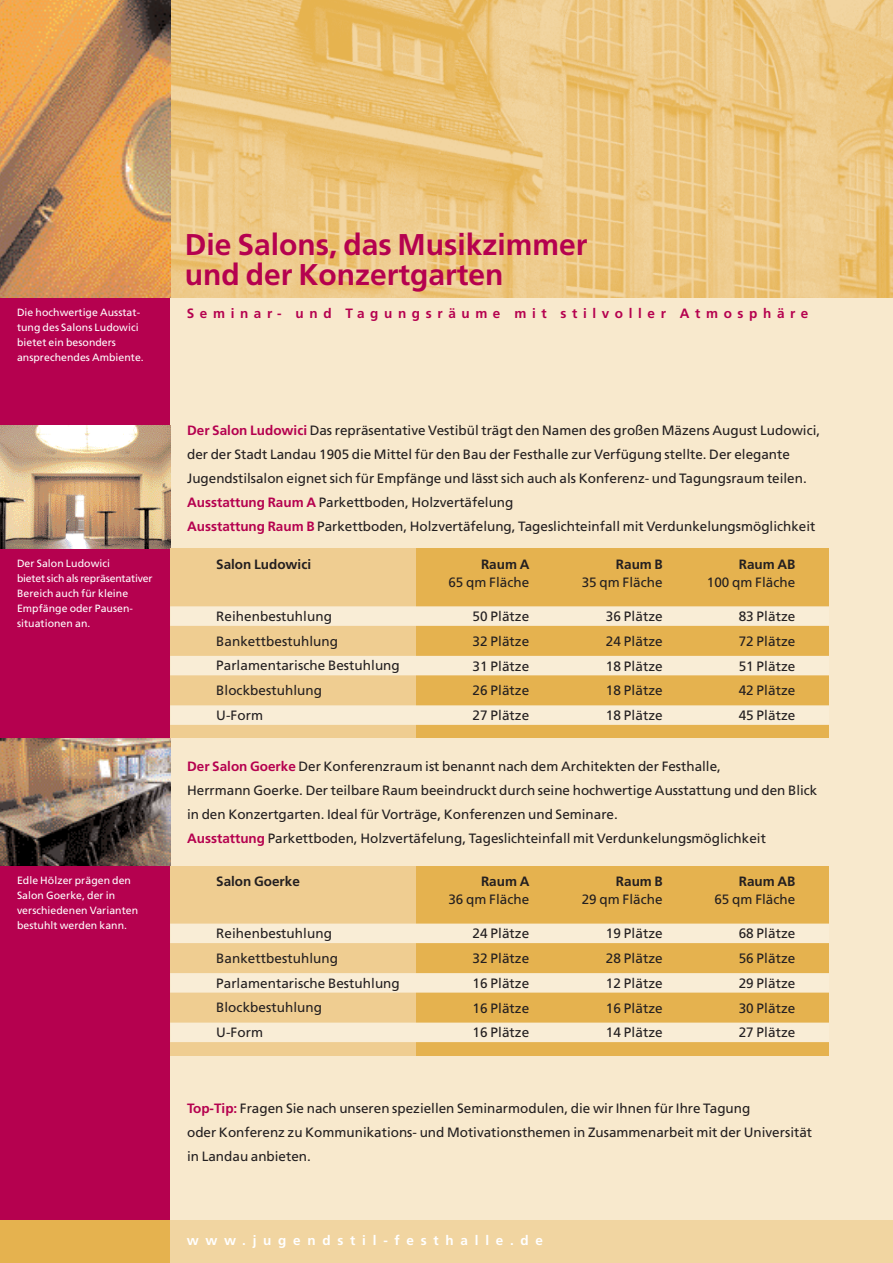
<style>
.page{position:relative;width:893px;height:1263px;background:#fff}
.page>*{position:absolute;margin:0;border:0;box-sizing:border-box;transform-origin:0 0}
.t1{font:700 30px/30px "Frutiger";color:#b5014f}
.t2{font:13.65px/24.8px "Frutiger";letter-spacing:.005em;color:#231f20;text-align:justify}
.t3{font:13.5px/24px "Frutiger";color:#231f20}
.t4{font:700 13.5px "Frutiger";color:#231f20}
.t5{font:700 13.5px "Frutiger";letter-spacing:.415em;color:#b5014f}
.t6{font:700 13.5px "Frutiger";letter-spacing:.5em;color:#fff}
.t7{font:10.5px/15px "Frutiger";letter-spacing:.005em;color:#fff}
.s1{font-weight:700;color:#b5014f}
</style>
<div class="page">
<div style="left:170px;top:298px;width:723px;height:965px;background:#f8e9cd"></div>
<img style="left:170px;top:0;width:723px;height:298px">
<div style="left:0;top:0;width:170px;height:1263px;background:#b5014f"></div>
<svg style="left:0;top:0;width:170px;height:298px;background:#cc9154"></svg>
<div style="left:0;top:1220px;width:170px;height:43px;background:#e5b24f"></div>
<img style="left:0;top:425px;width:170px;height:124px">
<img style="left:0;top:738px;width:170px;height:128px">
<div style="left:170px;top:866px;width:353px;height:189px;background:#efcd91"></div>
<div style="left:170px;top:1220px;width:723px;height:43px;background:#f1d5a1"></div>
<div style="left:170px;top:549px;width:247px;height:189px;background:#efcd91"></div>
<div style="left:417px;top:549px;width:412px;height:189px;background:#e5b24f"></div>
<div style="left:170px;top:606px;width:659px;height:20px;background:#f9edd6"></div>
<div style="left:170px;top:656px;width:659px;height:19px;background:#f9edd6"></div>
<div style="left:170px;top:705px;width:659px;height:20px;background:#f9edd6"></div>
<div style="left:417px;top:866px;width:412px;height:189px;background:#e5b24f"></div>
<div style="left:170px;top:923px;width:659px;height:20px;background:#f9edd6"></div>
<div style="left:170px;top:973px;width:659px;height:19px;background:#f9edd6"></div>
<div style="left:170px;top:1022px;width:659px;height:20px;background:#f9edd6"></div>
<h1 class="t1" style="left:185px;top:232px;width:404px">Die Salons, das Musikzimmer und der Konzertgarten</h1>
<p class="t7" style="left:17px;top:306px;width:128px">Die hochwertige Ausstat&shy;tung des Salons Ludowici bietet ein besonders ansprechendes Ambiente.</p>
<p class="t5" style="left:187px;top:307px;width:623px">Seminar- und Tagungsräume mit stilvoller Atmosphäre</p>
<p class="t7" style="left:17px;top:557px;width:137px">Der Salon Ludowici<br>bietet sich als repräsentativer<br>Bereich auch für kleine<br>Empfänge oder Pausen&shy;situationen an.</p>
<p class="t7" style="left:17px;top:874px;width:123px">Edle Hölzer prägen den<br>Salon Goerke, der in verschiedenen Varianten bestuhlt werden kann.</p>
<p class="t3" style="left:187px;top:420px;width:635px"><span class="s1">Der Salon Ludowici</span> Das repräsentative Vestibül trägt den Namen des großen Mäzens August Ludowici, der der Stadt Landau 1905 die Mittel für den Bau der Festhalle zur Verfügung stellte. Der elegante Jugendstilsalon eignet sich für Empfänge und lässt sich auch als Konferenz- und Tagungsraum teilen.<br><span class="s1">Ausstattung Raum A</span> Parkettboden, Holzvertäfelung<br><span class="s1">Ausstattung Raum B</span> Parkettboden, Holzvertäfelung, Tageslichteinfall mit Verdunkelungsmöglichkeit</p>
<p class="t4" style="left:216px;top:559px;width:96px">Salon Ludowici</p>
<p class="t3" style="left:216px;top:605px;width:185px;line-height:24.8px">Reihenbestuhlung<br>Bankettbestuhlung<br>Parlamentarische Bestuhlung<br>Blockbestuhlung<br>U-Form</p>
<p class="t4" style="left:481px;top:559px;width:50px">Raum A</p>
<p class="t3" style="left:448px;top:571px;width:83px">65 qm Fläche</p>
<p class="t4" style="left:616px;top:559px;width:48px">Raum B</p>
<p class="t3" style="left:582px;top:571px;width:83px">35 qm Fläche</p>
<p class="t4" style="left:739px;top:559px;width:58px">Raum AB</p>
<p class="t3" style="left:707px;top:571px;width:90px">100 qm Fläche</p>
<p class="t2" style="left:473px;top:605px;width:58px">50 Plätze 32 Plätze 31 Plätze 26 Plätze 27 Plätze</p>
<p class="t2" style="left:606px;top:605px;width:58px">36 Plätze 24 Plätze 18 Plätze 18 Plätze 18 Plätze</p>
<p class="t2" style="left:739px;top:605px;width:58px">83 Plätze 72 Plätze 51 Plätze 42 Plätze 45 Plätze</p>
<p class="t3" style="left:187px;top:756px;width:632px"><span class="s1">Der Salon Goerke</span> Der Konferenzraum ist benannt nach dem Architekten der Festhalle,<br>Herrmann Goerke. Der teilbare Raum beeindruckt durch seine hochwertige Ausstattung und den Blick in den Konzertgarten. Ideal für Vorträge, Konferenzen und Seminare.<br><span class="s1">Ausstattung</span> Parkettboden, Holzvertäfelung, Tageslichteinfall mit Verdunkelungsmöglichkeit</p>
<p class="t4" style="left:216px;top:876px;width:85px">Salon Goerke</p>
<p class="t3" style="left:216px;top:922px;width:185px;line-height:24.8px">Reihenbestuhlung<br>Bankettbestuhlung<br>Parlamentarische Bestuhlung<br>Blockbestuhlung<br>U-Form</p>
<p class="t4" style="left:481px;top:876px;width:50px">Raum A</p>
<p class="t3" style="left:448px;top:888px;width:83px">36 qm Fläche</p>
<p class="t4" style="left:616px;top:876px;width:48px">Raum B</p>
<p class="t3" style="left:582px;top:888px;width:83px">29 qm Fläche</p>
<p class="t4" style="left:739px;top:876px;width:58px">Raum AB</p>
<p class="t3" style="left:714px;top:888px;width:83px">65 qm Fläche</p>
<p class="t2" style="left:473px;top:922px;width:58px">24 Plätze 32 Plätze 16 Plätze 16 Plätze 16 Plätze</p>
<p class="t2" style="left:606px;top:922px;width:58px">19 Plätze 28 Plätze 12 Plätze 16 Plätze 14 Plätze</p>
<p class="t2" style="left:739px;top:922px;width:58px">68 Plätze 56 Plätze 29 Plätze 30 Plätze 27 Plätze</p>
<p class="t3" style="left:187px;top:1098px;width:626px"><span class="s1">Top-Tip:</span> Fragen Sie nach unseren speziellen Seminarmodulen, die wir Ihnen für Ihre Tagung<br>oder Konferenz zu Kommunikations- und Motivationsthemen in Zusammenarbeit mit der Universität in Landau anbieten.</p>
<p class="t6" style="left:187px;top:1235px;width:358px">www.jugendstil-festhalle.de</p>
</div>
